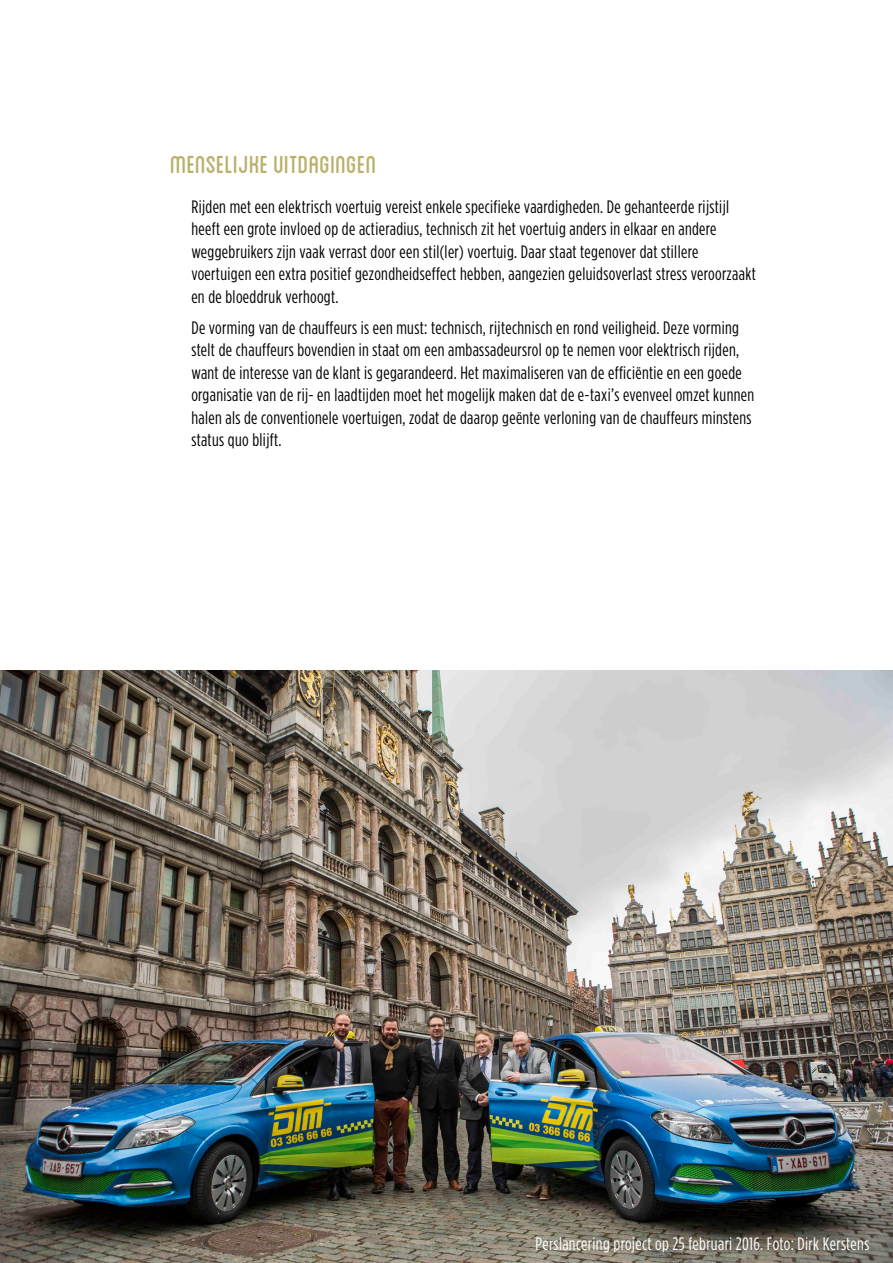
<style>
.page{position:relative;width:893px;height:1263px;background:#fff}
.page>*{position:absolute;margin:0;border:0;box-sizing:border-box;transform-origin:0 0}
.t1{font:34.5px "Blanch Caps";color:#b9b069}
.t2{font:18px/22.5px "Gotham Condensed";letter-spacing:.02em;color:#000}
.t3{font:18px "Gotham Condensed";letter-spacing:.02em;color:#fff}
</style>
<div class="page">
<img style="left:0;top:670px;width:893px;height:593px">
<h1 class="t1" style="left:170px;top:149px;width:208px">Menselijke uitdagingen</h1>
<p class="t2" style="left:191px;top:195px;width:566px">Rijden met een elektrisch voertuig vereist enkele specifieke vaardigheden. De gehanteerde rijstijl heeft een grote invloed op de actieradius, technisch zit het voertuig anders in elkaar en andere weggebruikers zijn vaak verrast door een stil(ler) voertuig. Daar staat tegenover dat stillere voertuigen een extra positief gezondheidseffect hebben, aangezien geluidsoverlast stress veroorzaakt en de bloeddruk verhoogt.</p>
<p class="t2" style="left:191px;top:316px;width:564px">De vorming van de chauffeurs is een must: technisch, rijtechnisch en rond veiligheid. Deze vorming stelt de chauffeurs bovendien in staat om een ambassadeursrol op te nemen voor elektrisch rijden, want de interesse van de klant is gegarandeerd. Het maximaliseren van de efficiëntie en een goede organisatie van de rij- en laadtijden moet het mogelijk maken dat de e-taxi’s evenveel omzet kunnen halen als de conventionele voertuigen, zodat de daarop geënte verloning van de chauffeurs minstens status quo blijft.</p>
<p class="t3" style="left:535px;top:1233px;width:335px">Perslancering project op 25 februari 2016. Foto: Dirk Kerstens</p>
</div>
